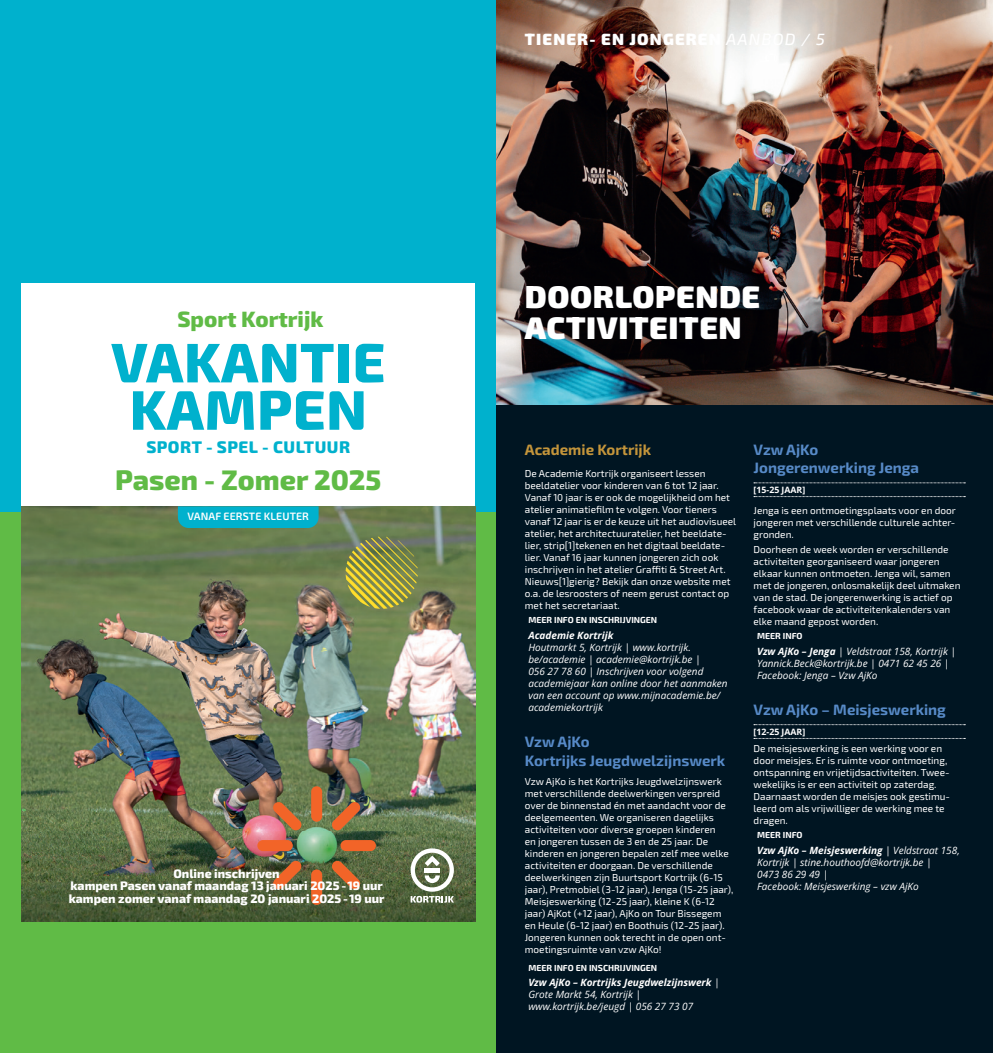
<style>
.page{position:relative;width:993px;height:1053px;background:#fff}
.page>*{position:absolute;margin:0;border:0;box-sizing:border-box;transform-origin:0 0}
.t1{font:800 55.75px/47.4px "Exo 2.0";color:#00b1cd;text-align:center}
.t2{font:900 31.25px/31.2px "Exo 2";letter-spacing:.02em;color:#fff}
.t3{font:800 28.25px "Exo 2.0";color:#60bb46}
.t4{font:800 22.12px "Exo 2.0";color:#60bb46}
.t5{font:800 16.75px "Exo 2.0";color:#00b1cd}
.t6{font:900 16.25px "Exo 2";letter-spacing:.07em;color:#fff}
.t7{font:700 15px/18.8px "Exo 2";color:#578ac7}
.t8{font:700 15px "Exo 2";color:#c4953b}
.t9{font:800 12.25px/12.2px "Exo 2.0";color:#fff;text-align:center}
.t10{font:600 10.75px "Exo 2.0";letter-spacing:.01em;color:#fff}
.t11{font:10px/12px "Exo 2";color:#fff}
.t12{font:italic 10px/12px "Open Sans";color:#fff}
.t13{font:italic 700 10px "Open Sans";color:#fff}
.t14{font:700 8.75px "Exo 2";color:#fff}
.t15{font:700 8.75px "Open Sans";color:#fff}
.s1{font-weight:500;font-style:italic}
.s2{font-weight:700}
</style>
<div class="page">
<div style="left:0;top:0;width:496px;height:512px;background:#00b1cd"></div>
<div style="left:0;top:512px;width:496px;height:540px;background:#60bb46"></div>
<div style="left:21px;top:283px;width:454px;height:638px;background:#fff"></div>
<img style="left:21px;top:506px;width:454px;height:415px">
<svg style="left:345px;top:536px;width:72px;height:72px;background:#959849"></svg>
<div style="left:311px;top:786px;width:11px;height:35px;background:#f26428;border-radius:6px"></div>
<svg style="left:272px;top:801px;width:30px;height:29px"></svg>
<div style="left:257px;top:840px;width:36px;height:11px;background:#f26428;border-radius:6px"></div>
<svg style="left:272px;top:860px;width:30px;height:29px"></svg>
<div style="left:311px;top:869px;width:11px;height:35px;background:#f26428;border-radius:6px"></div>
<svg style="left:331px;top:860px;width:29px;height:29px"></svg>
<div style="left:340px;top:840px;width:36px;height:11px;background:#f26428;border-radius:6px"></div>
<svg style="left:331px;top:801px;width:29px;height:29px"></svg>
<svg style="left:410px;top:848px;width:44px;height:54px"></svg>
<div style="left:178px;top:506px;width:140px;height:22px;background:#00b1cd"></div>
<div style="left:496px;top:0;width:496px;height:1052px;background:#001522"></div>
<img style="left:496px;top:0;width:496px;height:404px">
<svg style="left:753px;top:482px;width:211px;height:1px"></svg>
<svg style="left:753px;top:496px;width:211px;height:1px"></svg>
<svg style="left:753px;top:724px;width:211px;height:1px"></svg>
<svg style="left:753px;top:738px;width:211px;height:1px"></svg>
<h3 class="t4" style="left:177px;top:305px;width:147px">Sport Kortrijk</h3>
<h1 class="t1" style="left:111px;top:340px;width:275px">VAKANTIE<br>KAMPEN</h1>
<h3 class="t5" style="left:146px;top:437px;width:205px">SPORT - SPEL - CULTUUR</h3>
<h3 class="t3" style="left:115px;top:463px;width:268px">Pasen - Zomer 2025</h3>
<p class="t10" style="left:187px;top:510px;width:123px">VANAF EERSTE KLEUTER</p>
<p class="t9" style="left:69px;top:868px;width:317px">Online inschrijven<br>kampen Pasen vanaf maandag 13 januari 2025 - 19 uur kampen zomer vanaf maandag 20 januari 2025 - 19 uur</p>
<h3 class="t6" style="left:524px;top:28px;width:301px">TIENER- EN JONGEREN <span class="s1">AANBOD / 5</span></h3>
<h2 class="t2" style="left:524px;top:280px;width:237px">DOORLOPENDE<br>ACTIVITEITEN</h2>
<h3 class="t8" style="left:524px;top:439px;width:128px">Academie Kortrijk</h3>
<p class="t11" style="left:524px;top:467px;width:213px">De Academie Kortrijk organiseert lessen beeldatelier voor kinderen van 6 tot 12 jaar.<br>Vanaf 10 jaar is er ook de mogelijkheid om het atelier animatiefilm te volgen. Voor tieners vanaf 12 jaar is er de keuze uit het audiovisueel atelier, het architectuuratelier, het beeldate&shy;lier, strip[1]tekenen en het digitaal beeldate&shy;lier. Vanaf 16 jaar kunnen jongeren zich ook inschrijven in het atelier Graffiti &amp; Street Art.<br>Nieuws[1]gierig? Bekijk dan onze website met o.a. de lesroosters of neem gerust contact op met het secretariaat.</p>
<p class="t14" style="left:528px;top:614px;width:130px">MEER INFO EN INSCHRIJVINGEN</p>
<p class="t13" style="left:528px;top:628px;width:86px">Academie Kortrijk</p>
<p class="t12" style="left:528px;top:641px;width:201px">Houtmarkt 5, Kortrijk | www.kortrijk. be/academie | academie@kortrijk.be |<br>056 27 78 60 | Inschrijven voor volgend academiejaar kan online door het aanmaken van een account op www.mijnacademie.be/ academiekortrijk</p>
<h3 class="t7" style="left:524px;top:732px;width:202px">Vzw AjKo<br>Kortrijks Jeugdwelzijnswerk</h3>
<p class="t11" style="left:524px;top:775px;width:210px">Vzw AjKo is het Kortrijks Jeugdwelzijnswerk met verschillende deelwerkingen verspreid over de binnenstad én met aandacht voor de deelgemeenten. We organiseren dagelijks activiteiten voor diverse groepen kinderen<br>en jongeren tussen de 3 en de 25 jaar. De kinderen en jongeren bepalen zelf mee welke activiteiten er doorgaan. De verschillende deelwerkingen zijn Buurtsport Kortrijk (6-15 jaar), Pretmobiel (3-12 jaar), Jenga (15-25 jaar), Meisjeswerking (12-25 jaar), kleine K (6-12 jaar) AjKot (+12 jaar), AjKo on Tour Bissegem en Heule (6-12 jaar) en Boothuis (12-25 jaar).<br>Jongeren kunnen ook terecht in de open ont&shy;moetingsruimte van vzw AjKo!</p>
<p class="t14" style="left:528px;top:961px;width:130px">MEER INFO EN INSCHRIJVINGEN</p>
<p class="t12" style="left:528px;top:976px;width:192px"><span class="s2">Vzw AjKo – Kortrijks Jeugdwelzijnswerk</span> |<br>Grote Markt 54, Kortrijk | www.kortrijk.be/jeugd | 056 27 73 07</p>
<h3 class="t7" style="left:753px;top:439px;width:167px">Vzw AjKo<br>Jongerenwerking Jenga</h3>
<p class="t15" style="left:753px;top:484px;width:53px">[15-25 JAAR]</p>
<p class="t11" style="left:753px;top:503px;width:204px;text-align:justify">Jenga is een ontmoetingsplaats voor en door jongeren met verschillende culturele achter&shy;gronden.</p>
<p class="t11" style="left:753px;top:543px;width:208px">Doorheen de week worden er verschillende activiteiten georganiseerd waar jongeren elkaar kunnen ontmoeten. Jenga wil, samen met de jongeren, onlosmakelijk deel uitmaken van de stad. De jongerenwerking is actief op facebook waar de activiteitenkalenders van elke maand gepost worden.</p>
<p class="t14" style="left:756px;top:630px;width:47px">MEER INFO</p>
<p class="t12" style="left:756px;top:644px;width:200px"><span class="s2">Vzw AjKo – Jenga</span> | Veldstraat 158, Kortrijk |<br>Yannick.Beck@kortrijk.be | 0471 62 45 26 |<br>Facebook: Jenga – Vzw AjKo</p>
<h3 class="t7" style="left:753px;top:700px;width:194px">Vzw AjKo – Meisjeswerking</h3>
<p class="t15" style="left:753px;top:725px;width:53px">[12-25 JAAR]</p>
<p class="t11" style="left:753px;top:742px;width:198px">De meisjeswerking is een werking voor en door meisjes. Er is ruimte voor ontmoeting, ontspanning en vrijetijdsactiviteiten. Twee&shy;wekelijks is er een activiteit op zaterdag.<br>Daarnaast worden de meisjes ook gestimu&shy;leerd om als vrijwilliger de werking mee te dragen.</p>
<p class="t14" style="left:756px;top:828px;width:47px">MEER INFO</p>
<p class="t12" style="left:756px;top:843px;width:204px"><span class="s2">Vzw AjKo – Meisjeswerking</span> | Veldstraat 158, Kortrijk | stine.houthoofd@kortrijk.be |<br>0473 86 29 49 |<br>Facebook: Meisjeswerking – vzw AjKo</p>
</div>
